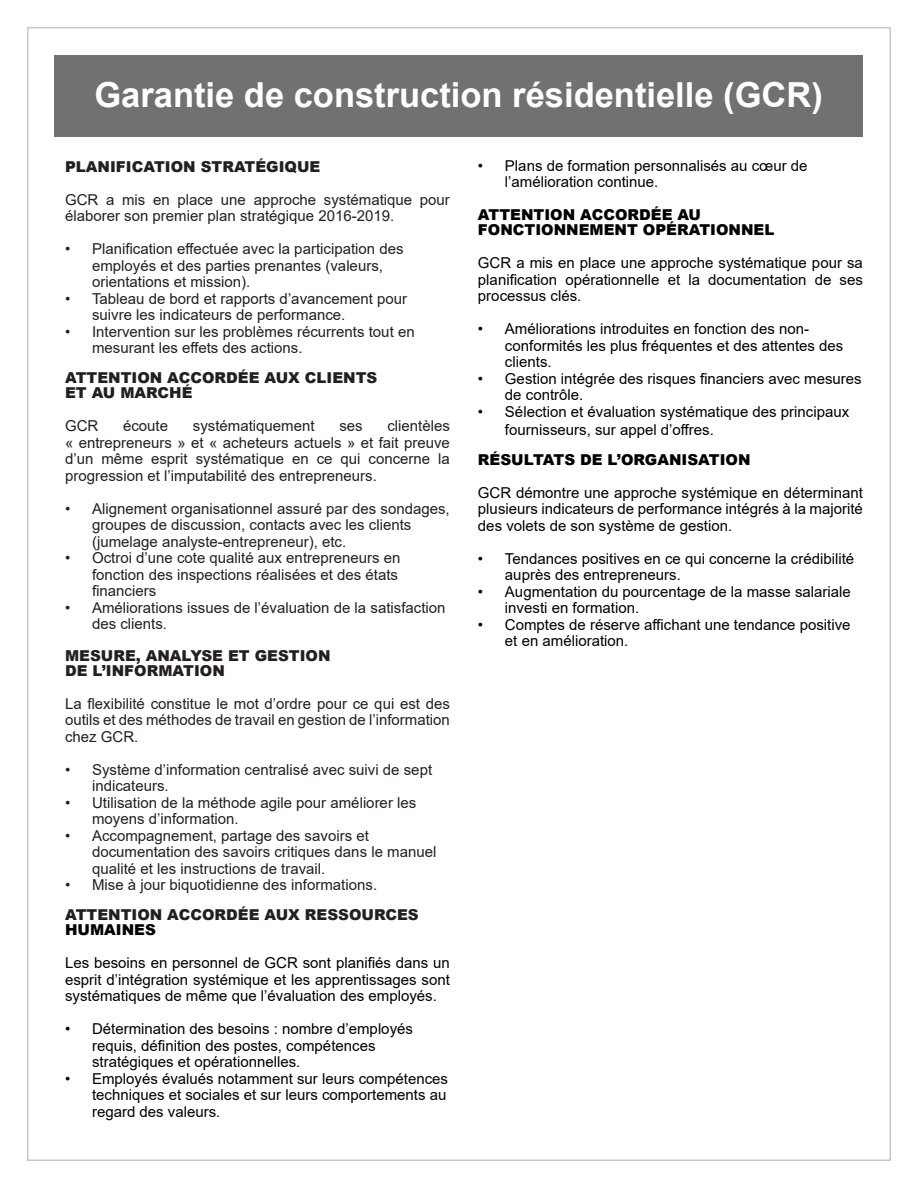
<style>
.page{position:relative;width:918px;height:1188px;background:#fff}
.page>*{position:absolute;margin:0;border:0;box-sizing:border-box;transform-origin:0 0}
.t1{font:700 34.5px "Arial";color:#fff}
.t2{font:15px/16.5px "Arial";color:#231f20}
.t3{font:15px/16.5px "Arial";color:#000001}
.t4{font:900 15px/15px "Arial";color:#231f20}
.t5{font:900 15px/15px "Arial";color:#000001}
.s1{color:#000001}
</style>
<div class="page">
<div style="left:54px;top:56px;width:808px;height:81px;background:#707173"></div>
<p class="t1" style="left:94px;top:70px;width:730px">Garantie de construction résidentielle (GCR)</p>
<p class="t4" style="left:65px;top:159px;width:257px">PLANIFICATION STRATÉGIQUE</p>
<p class="t2" style="left:65px;top:191px;width:386px">GCR a mis en place une approche systématique pour élaborer son premier plan stratégique 2016-2019.</p>
<p class="t2" style="left:92px;top:241px;width:313px;text-indent:-27px">• Planification effectuée avec la participation des employés et des parties prenantes (valeurs, orientations et mission).</p>
<p class="t2" style="left:92px;top:290px;width:317px;text-indent:-27px">• Tableau de bord et rapports d’avancement pour suivre les indicateurs de performance.</p>
<p class="t2" style="left:92px;top:323px;width:324px;text-indent:-27px">• Intervention sur les problèmes récurrents tout en mesurant les effets des actions.</p>
<p class="t4" style="left:65px;top:370px;width:314px">ATTENTION ACCORDÉE AUX CLIENTS<br>ET AU MARCHÉ</p>
<p class="t2" style="left:65px;top:418px;width:35px">GCR</p>
<p class="t2" style="left:123px;top:418px;width:47px">écoute</p>
<p class="t2" style="left:193px;top:418px;width:123px">systématiquement</p>
<p class="t2" style="left:339px;top:418px;width:25px">ses</p>
<p class="t2" style="left:65px;top:418px;width:386px;text-align:justify;text-indent:322px">clientèles « entrepreneurs » et « acheteurs actuels » et fait preuve d’un même esprit systématique en ce qui concerne la progression et l’imputabilité des entrepreneurs.</p>
<p class="t2" style="left:92px;top:500px;width:359px;text-indent:-27px">• Alignement organisationnel assuré par des sondages, groupes de discussion, contacts avec les clients (jumelage analyste-entrepreneur), etc.</p>
<p class="t2" style="left:92px;top:550px;width:310px;text-indent:-27px">• Octroi d’une cote qualité aux entrepreneurs en fonction des inspections réalisées et des états financiers</p>
<p class="t2" style="left:92px;top:599px;width:355px;text-indent:-27px">• Améliorations issues de l’évaluation de la satisfaction des clients.</p>
<p class="t4" style="left:65px;top:648px;width:267px">MESURE, ANALYSE ET GESTION<br>DE L’INFORMATION</p>
<p class="t2" style="left:65px;top:695px;width:386px;text-align:justify">La flexibilité constitue le mot d’ordre pour ce qui est des outils et des méthodes de travail en gestion de l’information chez GCR.</p>
<p class="t2" style="left:92px;top:761px;width:342px;text-indent:-27px">• Système d’information centralisé avec suivi de sept indicateurs.</p>
<p class="t2" style="left:92px;top:794px;width:326px;text-indent:-27px">• Utilisation de la méthode agile pour améliorer les moyens d’information.</p>
<p class="t2" style="left:92px;top:827px;width:346px;text-indent:-27px">• Accompagnement, partage des savoirs et documentation des savoirs critiques dans le manuel qualité et les instructions de travail.</p>
<p class="t2" style="left:65px;top:877px;width:314px">• Mise à jour biquotidienne des informations.</p>
<p class="t4" style="left:65px;top:907px;width:355px">ATTENTION ACCORDÉE AUX RESSOURCES<br><span class="s1">HUMAINES</span></p>
<p class="t3" style="left:65px;top:955px;width:386px;text-align:justify">Les besoins en personnel de GCR sont planifiés dans un esprit d’intégration systémique et les apprentissages sont systématiques de même que l’évaluation des employés.</p>
<p class="t3" style="left:92px;top:1021px;width:322px;text-indent:-27px">• Détermination des besoins : nombre d’employés requis, définition des postes, compétences stratégiques et opérationnelles.</p>
<p class="t3" style="left:92px;top:1070px;width:357px;text-align:justify;text-indent:-27px">• Employés évalués notamment sur leurs compétences techniques et sociales et sur leurs comportements au regard des valeurs.</p>
<p class="t3" style="left:505px;top:157px;width:304px;text-indent:-27px">• Plans de formation personnalisés au cœur de l’amélioration continue.</p>
<p class="t5" style="left:478px;top:207px;width:298px">ATTENTION ACCORDÉE AU<br>FONCTIONNEMENT OPÉRATIONNEL</p>
<p class="t3" style="left:478px;top:255px;width:386px;text-align:justify">GCR a mis en place une approche systématique pour sa planification opérationnelle et la documentation de ses processus clés.</p>
<p class="t3" style="left:505px;top:321px;width:340px;text-indent:-27px">• Améliorations introduites en fonction des non&shy;conformités les plus fréquentes et des attentes des clients.</p>
<p class="t3" style="left:505px;top:370px;width:358px;text-indent:-27px">• Gestion intégrée des risques financiers avec mesures de contrôle.</p>
<p class="t3" style="left:505px;top:402px;width:346px;line-height:18px;text-indent:-27px">• Sélection et évaluation systématique des principaux fournisseurs, sur appel d’offres.</p>
<p class="t5" style="left:478px;top:451px;width:274px">RÉSULTATS DE L’ORGANISATION</p>
<p class="t3" style="left:478px;top:484px;width:386px;text-align:justify">GCR démontre une approche systémique en déterminant plusieurs indicateurs de performance intégrés à la majorité des volets de son système de gestion.</p>
<p class="t3" style="left:505px;top:550px;width:351px;text-indent:-27px">• Tendances positives en ce qui concerne la crédibilité auprès des entrepreneurs.</p>
<p class="t3" style="left:505px;top:583px;width:348px;text-indent:-27px">• Augmentation du pourcentage de la masse salariale investi en formation.</p>
<p class="t3" style="left:505px;top:616px;width:347px;text-indent:-27px">• Comptes de réserve affichant une tendance positive et en amélioration.</p>
</div>
